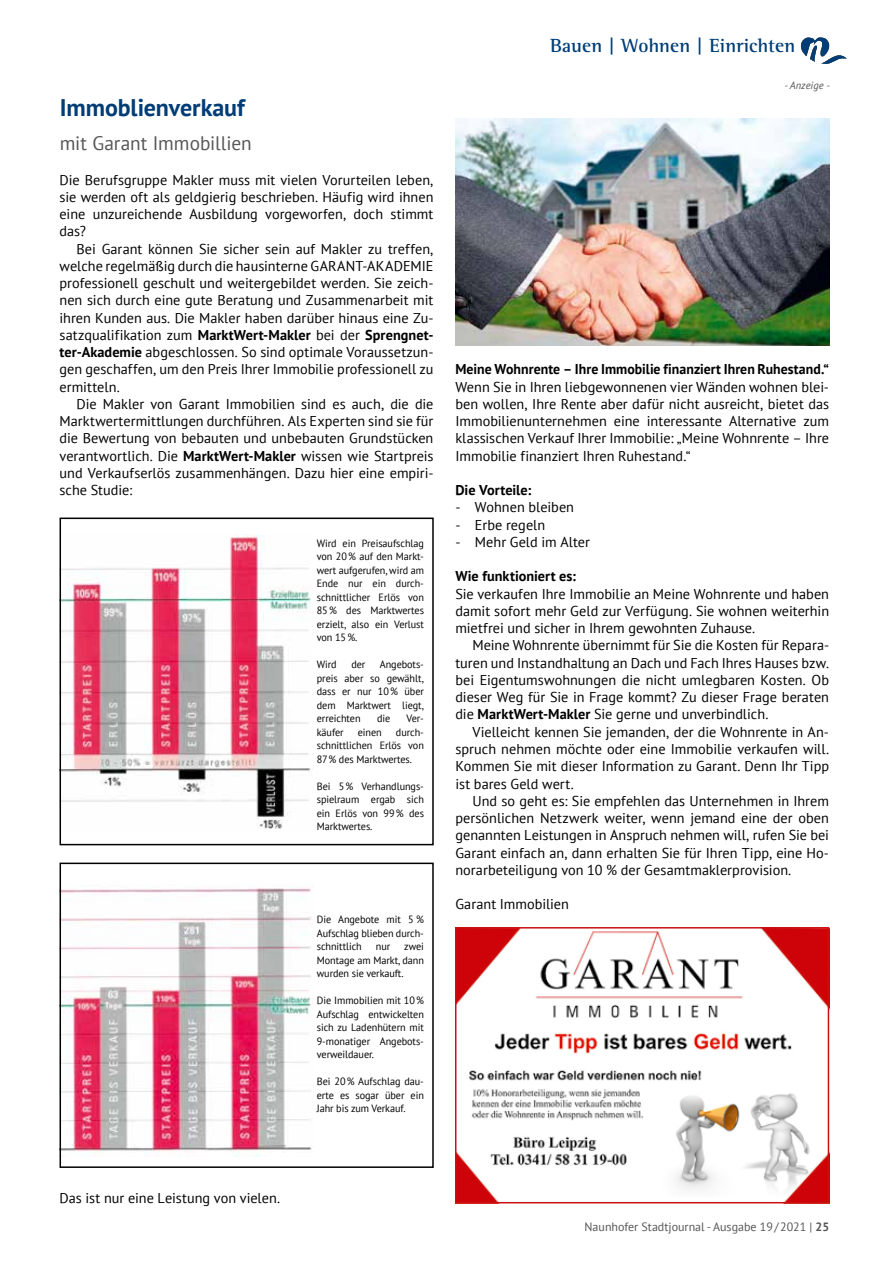
<style>
.page{position:relative;width:893px;height:1263px;background:#fff}
.page>*{position:absolute;margin:0;border:0;box-sizing:border-box;transform-origin:0 0}
.t1{font:700 24px "PT Sans";letter-spacing:-.005em;color:#003d76}
.t2{font:700 19.5px "Rotis Semi Serif Std";letter-spacing:.005em;color:#003d76}
.t3{font:19.5px "PT Sans";color:#565655}
.t4{font:14.25px/17.2px "PT Sans";color:#000;text-align:justify}
.t5{font:700 14.25px "PT Sans";letter-spacing:.005em;color:#000}
.t6{font:12px "PT Sans";color:#565655}
.t7{font:10.5px/13.5px "PT Sans";letter-spacing:-.005em;color:#000;text-align:justify}
.t8{font:italic 10.5px "PT Sans";letter-spacing:.005em;color:#565655}
.s1{font-weight:700}
</style>
<div class="page">
<svg style="left:801px;top:37px;width:46px;height:27px"></svg>
<img style="left:563px;top:1200px;width:267px;height:4px">
<img style="left:458px;top:930px;width:368px;height:270px">
<div style="left:455px;top:927px;width:374px;height:276px;border:2px solid #cb0e11"></div>
<svg style="left:60px;top:518px;width:374px;height:327px"></svg>
<svg style="left:60px;top:863px;width:374px;height:305px"></svg>
<img style="left:455px;top:119px;width:374px;height:226px">
<h1 class="t1" style="left:60px;top:91px;width:187px">Immoblienverkauf</h1>
<h2 class="t3" style="left:60px;top:131px;width:193px">mit Garant Immobillien</h2>
<p class="t4" style="left:60px;top:171px;width:375px">Die Berufsgruppe Makler muss mit vielen Vorurteilen leben, sie werden oft als geldgierig beschrieben. Häufig wird ihnen eine unzureichende Ausbildung vorgeworfen, doch stimmt das?</p>
<p class="t4" style="left:60px;top:240px;width:375px;text-indent:17px">Bei Garant können Sie sicher sein auf Makler zu treffen, welche regelmäßig durch die hausinterne GARANT-AKADEMIE professionell geschult und weitergebildet werden. Sie zeich&shy;nen sich durch eine gute Beratung und Zusammenarbeit mit ihren Kunden aus. Die Makler haben darüber hinaus eine Zu&shy;satzqualifikation zum <span class="s1">MarktWert-Makler</span> bei der <span class="s1">Sprengnet&shy;ter-Akademie</span> abgeschlossen. So sind optimale Voraussetzun&shy;gen geschaffen, um den Preis Ihrer Immobilie professionell zu ermitteln.</p>
<p class="t4" style="left:60px;top:395px;width:375px;text-indent:17px">Die Makler von Garant Immobilien sind es auch, die die Marktwertermittlungen durchführen. Als Experten sind sie für die Bewertung von bebauten und unbebauten Grundstücken verantwortlich. Die <span class="s1">MarktWert-Makler</span> wissen wie Startpreis und Verkaufserlös zusammenhängen. Dazu hier eine empiri&shy;sche Studie:</p>
<p class="t7" style="left:317px;top:536px;width:109px">Wird ein Preisaufschlag von 20 % auf den Markt&shy;wert aufgerufen, wird am Ende nur ein durch&shy;schnittlicher Erlös von 85 % des Marktwertes erzielt, also ein Verlust von 15 %.</p>
<p class="t7" style="left:317px;top:658px;width:21px">Wird</p>
<p class="t7" style="left:351px;top:658px;width:16px">der</p>
<p class="t7" style="left:317px;top:658px;width:109px;text-indent:63px">Angebots&shy;preis aber so gewählt, dass er nur 10 % über dem Marktwert liegt, erreichten</p>
<p class="t7" style="left:377px;top:712px;width:15px">die</p>
<p class="t7" style="left:407px;top:712px;width:19px">Ver-</p>
<p class="t7" style="left:317px;top:725px;width:28px">käufer</p>
<p class="t7" style="left:358px;top:725px;width:26px">einen</p>
<p class="t7" style="left:317px;top:725px;width:109px;text-indent:79px">durch&shy;schnittlichen Erlös von 87 % des Marktwertes.</p>
<p class="t7" style="left:317px;top:779px;width:109px">Bei 5 % Verhandlungs&shy;spielraum ergab sich ein Erlös von 99 % des Marktwertes.</p>
<p class="t7" style="left:317px;top:912px;width:109px">Die Angebote mit 5 % Aufschlag blieben durch&shy;schnittlich</p>
<p class="t7" style="left:317px;top:939px;width:109px;text-indent:87px">zwei Montage am Markt, dann wurden sie verkauft.</p>
<p class="t7" style="left:317px;top:993px;width:109px">Die Immobilien mit 10 % Aufschlag entwickelten sich zu Ladenhütern mit 9-monatiger Angebots&shy;verweildauer.</p>
<p class="t7" style="left:317px;top:1074px;width:109px">Bei 20 % Aufschlag dau&shy;erte es sogar über ein Jahr bis zum Verkauf.</p>
<p class="t7" style="left:376px;top:939px;width:16px">nur</p>
<h2 class="t2" style="left:550px;top:34px;width:247px">Bauen | Wohnen | Einrichten</h2>
<p class="t8" style="left:784px;top:79px;width:47px">- Anzeige -</p>
<p class="t5" style="left:455px;top:360px;width:375px">Meine Wohnrente – Ihre Immobilie finanziert Ihren Ruhestand.“</p>
<p class="t4" style="left:455px;top:378px;width:375px">Wenn Sie in Ihren liebgewonnenen vier Wänden wohnen blei&shy;ben wollen, Ihre Rente aber dafür nicht ausreicht, bietet das Immobilienunternehmen eine interessante Alternative zum klassischen Verkauf Ihrer Immobilie: „Meine Wohnrente – Ihre Immobilie finanziert Ihren Ruhestand.“</p>
<p class="t5" style="left:455px;top:481px;width:77px">Die Vorteile:</p>
<p class="t4" style="left:455px;top:498px;width:120px">- Wohnen bleiben</p>
<p class="t4" style="left:455px;top:516px;width:91px">- Erbe regeln</p>
<p class="t4" style="left:455px;top:533px;width:136px">- Mehr Geld im Alter</p>
<p class="t5" style="left:455px;top:567px;width:122px">Wie funktioniert es:</p>
<p class="t4" style="left:455px;top:585px;width:375px">Sie verkaufen Ihre Immobilie an Meine Wohnrente und haben damit sofort mehr Geld zur Verfügung. Sie wohnen weiterhin mietfrei und sicher in Ihrem gewohnten Zuhause.</p>
<p class="t4" style="left:455px;top:636px;width:375px;text-indent:17px">Meine Wohnrente übernimmt für Sie die Kosten für Repara&shy;turen und Instandhaltung an Dach und Fach Ihres Hauses bzw. bei Eigentumswohnungen die nicht umlegbaren Kosten. Ob dieser Weg für Sie in Frage kommt? Zu dieser Frage beraten die <span class="s1">MarktWert-Makler</span> Sie gerne und unverbindlich.</p>
<p class="t4" style="left:455px;top:723px;width:375px;text-indent:17px">Vielleicht kennen Sie jemanden, der die Wohnrente in An&shy;spruch nehmen möchte oder eine Immobilie verkaufen will.<br>Kommen Sie mit dieser Information zu Garant. Denn Ihr Tipp ist bares Geld wert.</p>
<p class="t4" style="left:455px;top:792px;width:375px;text-indent:17px">Und so geht es: Sie empfehlen das Unternehmen in Ihrem persönlichen Netzwerk weiter, wenn jemand eine der oben genannten Leistungen in Anspruch nehmen will, rufen Sie bei Garant einfach an, dann erhalten Sie für Ihren Tipp, eine Ho&shy;norarbeteiligung von 10 % der Gesamtmaklerprovision.</p>
<p class="t4" style="left:455px;top:895px;width:115px">Garant Immobilien</p>
<p class="t4" style="left:60px;top:1188px;width:222px">Das ist nur eine Leistung von vielen.</p>
<p class="t6" style="left:585px;top:1219px;width:246px">Naunhofer Stadtjournal - Ausgabe 19 / 2021 | <span class="s1">25</span></p>
</div>
